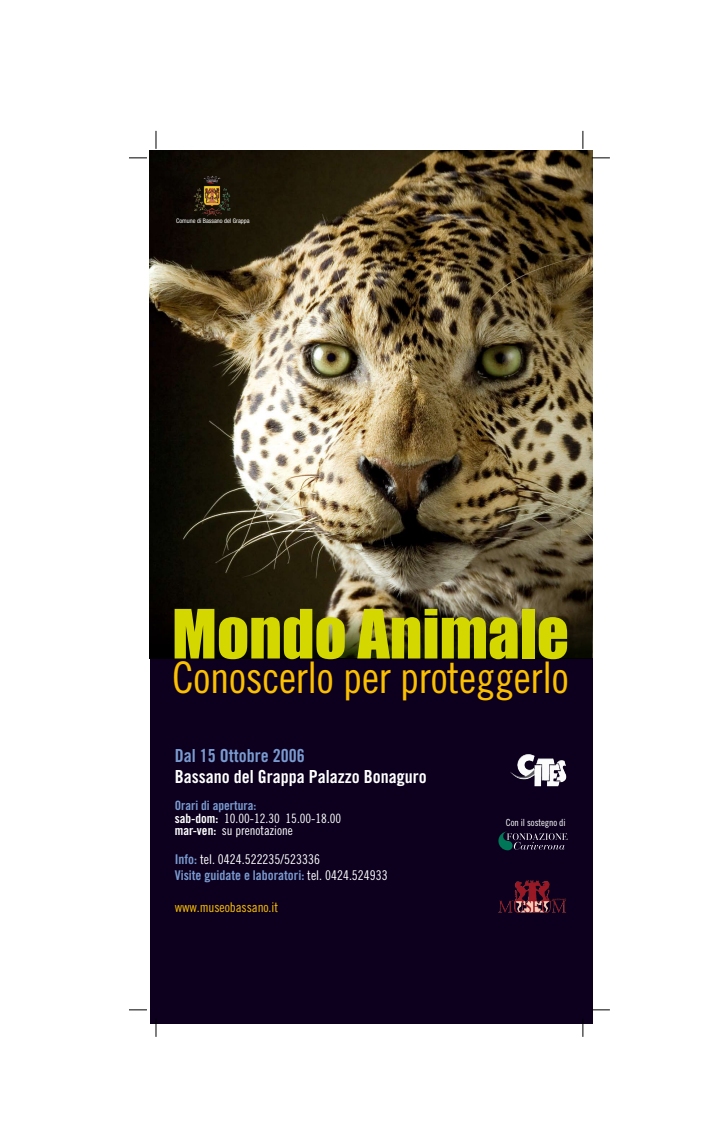
<style>
.page{position:relative;width:709px;height:1134px;background:#fff}
.page>*{position:absolute;margin:0;border:0;box-sizing:border-box;transform-origin:0 0}
.t1{font:62.75px "Impact";color:#d4d800}
.t2{font:43.6px "Trade Gothic Cond Eighteen";letter-spacing:-.005em;color:#fbc000}
.t3{font:18px "Trade Gothic Bold Cond Twenty";color:#fff}
.t4{font:18px "Trade Gothic Bold Cond Twenty";color:#7a9bd0}
.t5{font:13.4px "Trade Gothic Bold Cond Twenty";color:#7a9bd0}
.t6{font:13.4px "Trade Gothic Cond Eighteen";color:#fff}
.t7{font:13.4px "Trade Gothic Cond Eighteen";letter-spacing:-.005em;color:#fbc000}
.t8{font:12.85px/12.8px "Trade Gothic Cond Eighteen";color:#fff}
.t9{font:12.85px "Trade Gothic Bold Cond Twenty";color:#7a9bd0}
.t10{font:9.8px "Trade Gothic Cond Eighteen";letter-spacing:-.005em;color:#fff}
.t11{font:condensed 6.35px "Helvetica Neue";color:#fff}
.s1{font-family:"Trade Gothic Bold Cond Twenty"}
.s2{font-family:"Trade Gothic Bold Cond Twenty";color:#7a9bd0}
.s3{font-family:"Trade Gothic Cond Eighteen";color:#fff}
</style>
<div class="page">
<img style="left:150px;top:150px;width:442px;height:395px">
<div style="left:150px;top:658px;width:442px;height:366px;background:#0c001e"></div>
<svg style="left:150px;top:545px;width:442px;height:113px"></svg>
<img style="left:498px;top:880px;width:68px;height:33px">
<img style="left:192px;top:175px;width:41px;height:44px">
<svg style="left:498px;top:831px;width:69px;height:19px"></svg>
<img style="left:510px;top:754px;width:57px;height:33px">
<svg style="left:156px;top:131px;width:1px;height:18px"></svg>
<svg style="left:129px;top:158px;width:18px;height:1px"></svg>
<svg style="left:129px;top:1010px;width:18px;height:1px"></svg>
<svg style="left:156px;top:1019px;width:1px;height:18px"></svg>
<svg style="left:583px;top:131px;width:1px;height:18px"></svg>
<svg style="left:592px;top:158px;width:18px;height:1px"></svg>
<svg style="left:592px;top:1010px;width:18px;height:1px"></svg>
<svg style="left:583px;top:1019px;width:1px;height:18px"></svg>
<p class="t11" style="left:176px;top:217px;width:75px">Comune di Bassano del Grappa</p>
<h1 class="t1" style="left:172px;top:595px;width:398px">Mondo Animale</h1>
<h2 class="t2" style="left:172px;top:652px;width:398px">Conoscerlo per proteggerlo</h2>
<h3 class="t4" style="left:175px;top:745px;width:131px">Dal 15 Ottobre 2006</h3>
<h3 class="t3" style="left:175px;top:765px;width:253px">Bassano del Grappa Palazzo Bonaguro</h3>
<p class="t9" style="left:175px;top:797px;width:83px">Orari di apertura:</p>
<p class="t8" style="left:175px;top:811px;width:168px"><span class="s1">sab-dom:</span> 10.00-12.30 15.00-18.00 <span class="s1">mar-ven:</span> su prenotazione</p>
<p class="t6" style="left:175px;top:851px;width:147px"><span class="s2">Info:</span> tel. 0424.522235/523336</p>
<p class="t5" style="left:175px;top:867px;width:214px">Visite guidate e laboratori: <span class="s3">tel. 0424.524933</span></p>
<p class="t7" style="left:175px;top:899px;width:105px">www.museobassano.it</p>
<p class="t10" style="left:506px;top:817px;width:61px">Con il sostegno di</p>
</div>
